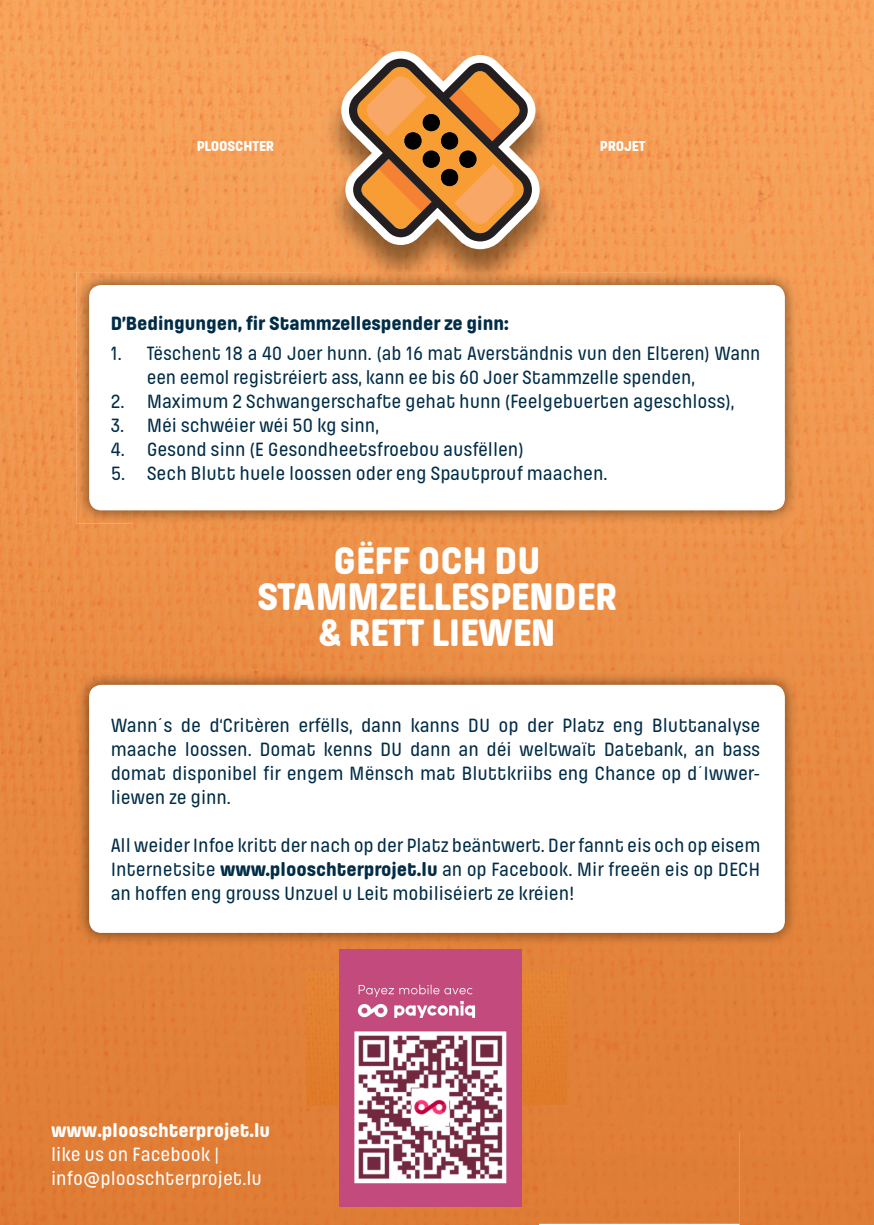
<style>
.page{position:relative;width:874px;height:1225px;background:#fff}
.page>*{position:absolute;margin:0;border:0;box-sizing:border-box;transform-origin:0 0}
.t1{font:800 40px/36px "Pilcrow Soft";letter-spacing:-.005em;color:#fff;text-align:center}
.t2{font:500 20px/24px "Pilcrow Soft";letter-spacing:-.005em;color:#002c47;text-align:justify}
.t3{font:500 20px/23.8px "Pilcrow Soft";color:#fff}
.t4{font:800 20px "Pilcrow Soft";color:#002c47}
.t5{font:800 20px "Pilcrow Soft";color:#fff}
.t6{font:800 15px "Pilcrow Soft";color:#fff}
.s1{font-weight:800}
</style>
<div class="page">
<img style="left:0;top:0;width:335px;height:340px">
<img style="left:335px;top:0;width:538px;height:67px">
<img style="left:557px;top:67px;width:316px;height:273px">
<img style="left:0;top:340px;width:134px;height:885px">
<img style="left:739px;top:340px;width:134px;height:885px">
<img style="left:134px;top:524px;width:606px;height:148px">
<div style="left:134px;top:946px;width:202px;height:279px;background:#e17f37"></div>
<img style="left:335px;top:946px;width:405px;height:75px">
<div style="left:536px;top:1019px;width:203px;height:204px;background:#e17e37"></div>
<div style="left:335px;top:1106px;width:203px;height:119px;background:#de7c35"></div>
<img style="left:323px;top:53px;width:234px;height:219px">
<svg style="left:341px;top:51px;width:198px;height:198px"></svg>
<img style="left:76px;top:272px;width:721px;height:252px">
<div style="left:89px;top:285px;width:695px;height:225px;background:#fff;border-radius:12px"></div>
<img style="left:76px;top:672px;width:721px;height:274px">
<div style="left:89px;top:685px;width:695px;height:248px;background:#fff;border-radius:12px"></div>
<img style="left:339px;top:949px;width:182px;height:257px">
<p class="t6" style="left:197px;top:138px;width:79px">PLOOSCHTER</p>
<p class="t6" style="left:599px;top:138px;width:47px">PROJET</p>
<p class="t4" style="left:111px;top:313px;width:399px">D’Bedingungen, fir Stammzellespender ze ginn:</p>
<p class="t2" style="left:147px;top:342px;width:615px;text-indent:-36px">1. Tëschent 18 a 40 Joer hunn. (ab 16 mat Averständnis vun den Elteren) Wann een eemol registréiert ass, kann ee bis 60 Joer Stammzelle spenden,</p>
<p class="t2" style="left:111px;top:390px;width:624px">2. Maximum 2 Schwangerschafte gehat hunn (Feelgebuerten ageschloss),</p>
<p class="t2" style="left:111px;top:414px;width:269px">3. Méi schwéier wéi 50 kg sinn,</p>
<p class="t2" style="left:111px;top:438px;width:414px">4. Gesond sinn (E Gesondheetsfroebou ausfëllen)</p>
<p class="t2" style="left:111px;top:462px;width:498px">5. Sech Blutt huele loossen oder eng Spautprouf maachen.</p>
<h1 class="t1" style="left:257px;top:544px;width:361px">GËFF OCH DU<br>STAMMZELLESPENDER &amp; RETT LIEWEN</h1>
<p class="t2" style="left:111px;top:714px;width:651px">Wann´s de d‘Critèren erfëlls, dann kanns DU op der Platz eng Bluttanalyse maache loossen. Domat kenns DU dann an déi weltwaït Datebank, an bass domat disponibel fir engem Mënsch mat Bluttkriibs eng Chance op d´Iwwer&shy;liewen ze ginn.</p>
<p class="t2" style="left:111px;top:834px;width:651px">All weider Infoe kritt der nach op der Platz beäntwert. Der fannt eis och op eisem Internetsite <span class="s1">www.plooschterprojet.lu</span> an op Facebook. Mir freeën eis op DECH an hoffen eng grouss Unzuel u Leit mobiliséiert ze kréien!</p>
<p class="t5" style="left:51px;top:1120px;width:220px">www.plooschterprojet.lu</p>
<p class="t3" style="left:51px;top:1143px;width:212px">like us on Facebook | info@plooschterprojet.lu</p>
</div>
